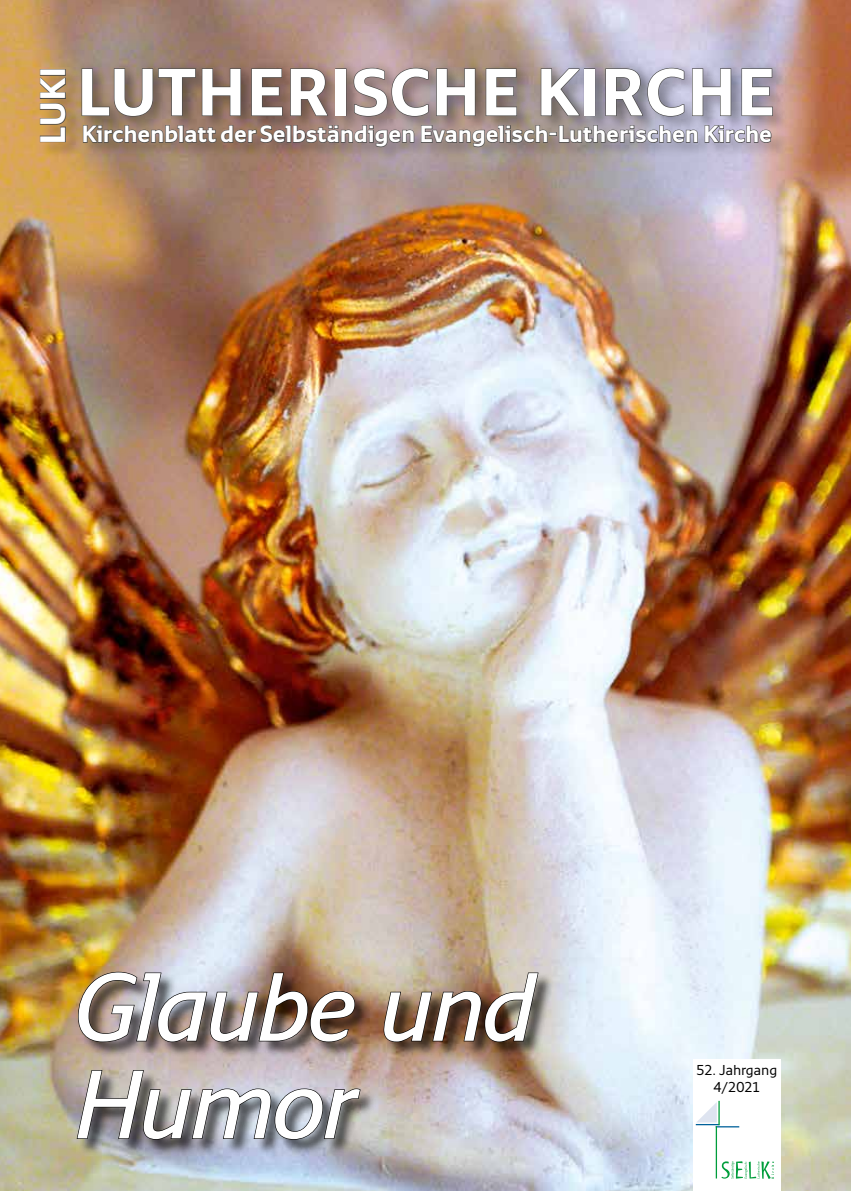
<style>
.page{position:relative;width:851px;height:1191px;background:#fff}
.page>*{position:absolute;margin:0;border:0;box-sizing:border-box;transform-origin:0 0}
.t1{font:italic 600 96px/97.5px "Monitor";letter-spacing:-.045em;color:#fff}
.t2{font:700 66px "Monitor";letter-spacing:-.005em;color:#fff}
.t3{font:700 35.25px "Monitor";color:#fff}
.t4{font:700 23.25px "Monitor";letter-spacing:-.02em;color:#fff}
.t5{font:14.25px/17.1px "Monitor";letter-spacing:-.025em;color:#000;text-align:center}
</style>
<div class="page">
<img style="left:0;top:0;width:850px;height:1191px">
<div style="left:693px;top:1059px;width:87px;height:132px;background:#fff"></div>
<svg style="left:695px;top:1100px;width:44px;height:27px"></svg>
<hr style="left:715px;top:1126px;width:2px;height:52px;background:#009d3b">
<svg style="left:721px;top:1161px;width:52px;height:18px"></svg>
<div style="left:82px;top:68px;width:707px;height:95px;background:#000;opacity:.2"></div>
<div style="left:78px;top:60px;width:707px;height:65px;background:#000;opacity:.2"></div>
<svg style="left:81px;top:68px;width:160px;height:49px;background:#816c5e"></svg>
<svg style="left:251px;top:68px;width:32px;height:49px;background:#735a51"></svg>
<svg style="left:289px;top:68px;width:39px;height:49px;background:#7d645b"></svg>
<div style="left:335px;top:68px;width:11px;height:48px;border:1px solid #494948"></div>
<svg style="left:353px;top:67px;width:76px;height:50px;background:#958180"></svg>
<svg style="left:435px;top:68px;width:41px;height:49px;background:#867773"></svg>
<svg style="left:485px;top:68px;width:32px;height:49px;background:#7c6e68"></svg>
<svg style="left:540px;top:68px;width:40px;height:49px;background:#878084"></svg>
<div style="left:584px;top:68px;width:11px;height:48px;border:1px solid #494948"></div>
<svg style="left:604px;top:67px;width:81px;height:50px;background:#918f9e"></svg>
<svg style="left:691px;top:68px;width:40px;height:49px;background:#9b9aad"></svg>
<svg style="left:740px;top:68px;width:33px;height:49px;background:#8f8a9a"></svg>
<svg style="left:83px;top:124px;width:615px;height:24px;background:#867772"></svg>
<svg style="left:704px;top:125px;width:68px;height:18px"></svg>
<div style="left:78px;top:972px;width:476px;height:184px;background:#000;opacity:.65"></div>
<img style="left:77px;top:971px;width:278px;height:71px">
<img style="left:383px;top:972px;width:156px;height:70px">
<svg style="left:76px;top:1069px;width:285px;height:71px;background:#969397"></svg>
<div style="left:40px;top:69px;width:43px;height:89px;background:#000;opacity:.2"></div>
<svg style="left:39px;top:77px;width:28px;height:66px;background:#ab8450"></svg>
<div style="left:40px;top:69px;width:26px;height:7px;border:1px solid #494948"></div>
<h3 class="t3" style="left:31px;top:145px;width:73px;rotate:-90deg">LUKI</h3>
<h2 class="t2" style="left:76px;top:52px;width:700px">Lutherische Kirche</h2>
<p class="t4" style="left:81px;top:120px;width:692px">Kirchenblatt der Selbständigen Evangelisch-Lutherischen Kirche</p>
<h1 class="t1" style="left:74px;top:955px;width:463px">Glaube und<br>Humor</h1>
<p class="t5" style="left:696px;top:1060px;width:83px">52. Jahrgang<br>4/2021</p>
</div>
